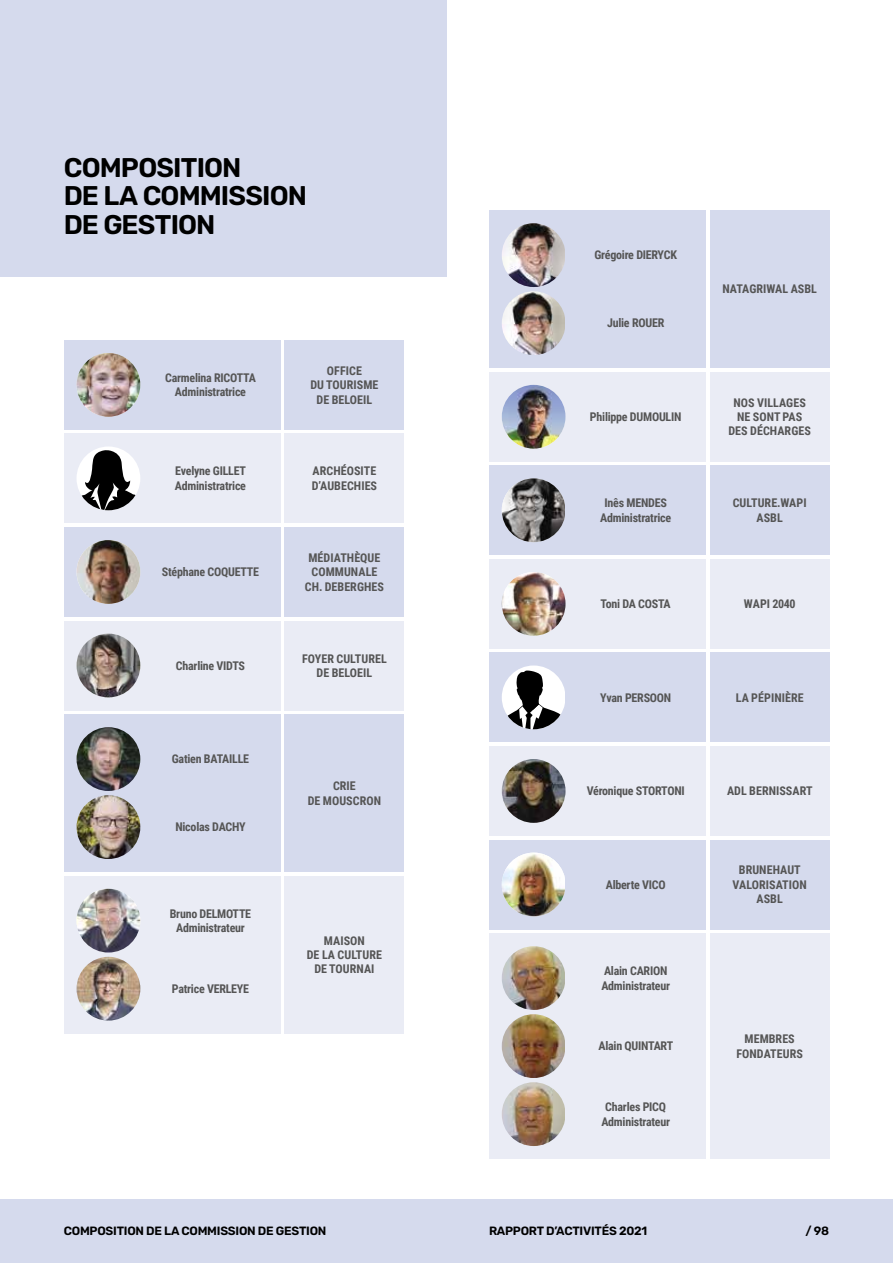
<style>
.page{position:relative;width:893px;height:1263px;background:#fff}
.page>*{position:absolute;margin:0;border:0;box-sizing:border-box;transform-origin:0 0}
.t1{font:600 27px/28.5px "Rubik";letter-spacing:-.035em;color:#000}
.t2{font:700 12px/14.4px "Roboto Condensed";letter-spacing:-.02em;color:#555;text-align:center}
.t3{font:700 12px/14.4px "Roboto Condensed";letter-spacing:.005em;color:#555;text-align:center}
.t4{font:600 12px "Rubik";letter-spacing:-.02em;color:#000}
</style>
<div class="page">
<div style="left:285px;top:527px;width:119px;height:90px;background:#d5daed"></div>
<div style="left:64px;top:527px;width:217px;height:90px;background:#d5daed"></div>
<img style="left:77px;top:540px;width:63px;height:64px;border-radius:32px">
<div style="left:285px;top:621px;width:119px;height:89px;background:#eaecf5"></div>
<div style="left:64px;top:621px;width:217px;height:89px;background:#eaecf5"></div>
<img style="left:77px;top:634px;width:63px;height:63px;border-radius:32px">
<div style="left:285px;top:714px;width:119px;height:158px;background:#d5daed"></div>
<div style="left:64px;top:714px;width:217px;height:158px;background:#d5daed"></div>
<img style="left:77px;top:727px;width:63px;height:64px;border-radius:32px">
<img style="left:77px;top:795px;width:63px;height:64px;border-radius:32px">
<div style="left:285px;top:876px;width:119px;height:157px;background:#eaecf5"></div>
<div style="left:64px;top:876px;width:217px;height:157px;background:#eaecf5"></div>
<img style="left:77px;top:889px;width:63px;height:63px;border-radius:32px">
<img style="left:77px;top:957px;width:63px;height:63px;border-radius:32px">
<div style="left:285px;top:340px;width:119px;height:89px;background:#d5daed"></div>
<div style="left:64px;top:340px;width:217px;height:89px;background:#d5daed"></div>
<img style="left:77px;top:353px;width:63px;height:64px;border-radius:32px">
<div style="left:285px;top:434px;width:119px;height:89px;background:#eaecf5"></div>
<div style="left:64px;top:434px;width:217px;height:89px;background:#eaecf5"></div>
<div style="left:77px;top:446px;width:63px;height:64px;background:#fff;border-radius:50%"></div>
<svg style="left:77px;top:450px;width:63px;height:60px"></svg>
<div style="left:489px;top:466px;width:217px;height:89px;background:#d5daed"></div>
<img style="left:502px;top:478px;width:64px;height:64px;border-radius:32px">
<div style="left:710px;top:466px;width:119px;height:89px;background:#d5daed"></div>
<div style="left:710px;top:372px;width:119px;height:89px;background:#eaecf5"></div>
<div style="left:489px;top:372px;width:217px;height:89px;background:#eaecf5"></div>
<img style="left:502px;top:385px;width:64px;height:64px;border-radius:32px">
<div style="left:710px;top:559px;width:119px;height:89px;background:#eaecf5"></div>
<div style="left:489px;top:559px;width:217px;height:89px;background:#eaecf5"></div>
<img style="left:502px;top:572px;width:64px;height:64px;border-radius:32px">
<div style="left:489px;top:653px;width:217px;height:89px;background:#d5daed"></div>
<svg style="left:502px;top:665px;width:64px;height:64px"></svg>
<svg style="left:502px;top:670px;width:64px;height:59px"></svg>
<div style="left:710px;top:653px;width:119px;height:89px;background:#d5daed"></div>
<div style="left:489px;top:840px;width:217px;height:89px;background:#d5daed"></div>
<img style="left:502px;top:853px;width:64px;height:63px;border-radius:32px">
<div style="left:710px;top:840px;width:119px;height:89px;background:#d5daed"></div>
<div style="left:710px;top:746px;width:119px;height:90px;background:#eaecf5"></div>
<div style="left:489px;top:746px;width:217px;height:90px;background:#eaecf5"></div>
<img style="left:502px;top:759px;width:64px;height:64px;border-radius:32px">
<div style="left:489px;top:933px;width:217px;height:226px;background:#eaecf5"></div>
<img style="left:502px;top:946px;width:64px;height:64px;border-radius:32px">
<img style="left:502px;top:1014px;width:64px;height:64px;border-radius:32px">
<img style="left:502px;top:1082px;width:64px;height:64px;border-radius:32px">
<div style="left:710px;top:933px;width:119px;height:226px;background:#eaecf5"></div>
<div style="left:489px;top:210px;width:217px;height:158px;background:#d5daed"></div>
<img style="left:502px;top:223px;width:64px;height:64px;border-radius:32px">
<img style="left:502px;top:291px;width:64px;height:64px;border-radius:32px">
<div style="left:710px;top:210px;width:119px;height:158px;background:#d5daed"></div>
<div style="left:0;top:1199px;width:893px;height:64px;background:#d5daed"></div>
<div style="left:0;top:0;width:446px;height:276px;background:#d5daed"></div>
<h1 class="t1" style="left:64px;top:154px;width:245px">COMPOSITION<br>DE LA COMMISSION<br>DE GESTION</h1>
<p class="t2" style="left:165px;top:370px;width:92px">Carmelina RICOTTA<br>Administratrice</p>
<p class="t3" style="left:310px;top:363px;width:70px">OFFICE<br>DU TOURISME<br>DE BELOEIL</p>
<p class="t2" style="left:175px;top:464px;width:73px;text-align:left">Evelyne GILLET<br>Administratrice</p>
<p class="t3" style="left:312px;top:464px;width:67px;text-align:left">ARCHÉOSITE<br>D’AUBECHIES</p>
<p class="t2" style="left:162px;top:564px;width:99px">Stéphane COQUETTE</p>
<p class="t3" style="left:305px;top:550px;width:81px">MÉDIATHÈQUE<br>COMMUNALE<br>CH. DEBERGHES</p>
<p class="t2" style="left:176px;top:658px;width:71px">Charline VIDTS</p>
<p class="t3" style="left:302px;top:651px;width:86px">FOYER CULTUREL<br>DE BELOEIL</p>
<p class="t2" style="left:172px;top:751px;width:79px">Gatien BATAILLE</p>
<p class="t2" style="left:175px;top:819px;width:72px">Nicolas DACHY</p>
<p class="t2" style="left:170px;top:906px;width:83px">Bruno DELMOTTE<br>Administrateur</p>
<p class="t2" style="left:172px;top:981px;width:79px">Patrice VERLEYE</p>
<p class="t3" style="left:308px;top:778px;width:75px">CRIE<br>DE MOUSCRON</p>
<p class="t3" style="left:307px;top:933px;width:77px">MAISON<br>DE LA CULTURE<br>DE TOURNAI</p>
<p class="t2" style="left:594px;top:247px;width:84px">Grégoire DIERYCK</p>
<p class="t2" style="left:607px;top:316px;width:59px">Julie ROUER</p>
<p class="t2" style="left:590px;top:409px;width:93px">Philippe DUMOULIN</p>
<p class="t3" style="left:722px;top:281px;width:96px">NATAGRIWAL ASBL</p>
<p class="t3" style="left:728px;top:395px;width:84px">NOS VILLAGES<br>NE SONT PAS<br>DES DÉCHARGES</p>
<p class="t2" style="left:600px;top:495px;width:73px">Inês MENDES<br>Administratrice</p>
<p class="t3" style="left:733px;top:495px;width:75px">CULTURE.WAPI<br>ASBL</p>
<p class="t2" style="left:601px;top:596px;width:72px">Toni DA COSTA</p>
<p class="t2" style="left:744px;top:596px;width:53px">WAPI 2040</p>
<p class="t2" style="left:600px;top:690px;width:73px">Yvan PERSOON</p>
<p class="t3" style="left:736px;top:690px;width:69px">LA PÉPINIÈRE</p>
<p class="t2" style="left:587px;top:783px;width:100px">Véronique STORTONI</p>
<p class="t3" style="left:727px;top:783px;width:87px">ADL BERNISSART</p>
<p class="t2" style="left:606px;top:877px;width:61px">Alberte VICO</p>
<p class="t2" style="left:601px;top:963px;width:70px;text-align:left">Alain CARION<br>Administrateur</p>
<p class="t2" style="left:598px;top:1038px;width:76px">Alain QUINTART</p>
<p class="t2" style="left:601px;top:1099px;width:70px">Charles PICQ<br>Administrateur</p>
<p class="t3" style="left:733px;top:862px;width:76px">BRUNEHAUT<br>VALORISATION<br>ASBL</p>
<p class="t3" style="left:736px;top:1031px;width:68px">MEMBRES<br>FONDATEURS</p>
<p class="t4" style="left:64px;top:1224px;width:264px">COMPOSITION DE LA COMMISSION DE GESTION</p>
<p class="t4" style="left:489px;top:1224px;width:160px">RAPPORT D’ACTIVITÉS 2021</p>
<p class="t4" style="left:805px;top:1224px;width:25px">/ 98</p>
</div>
